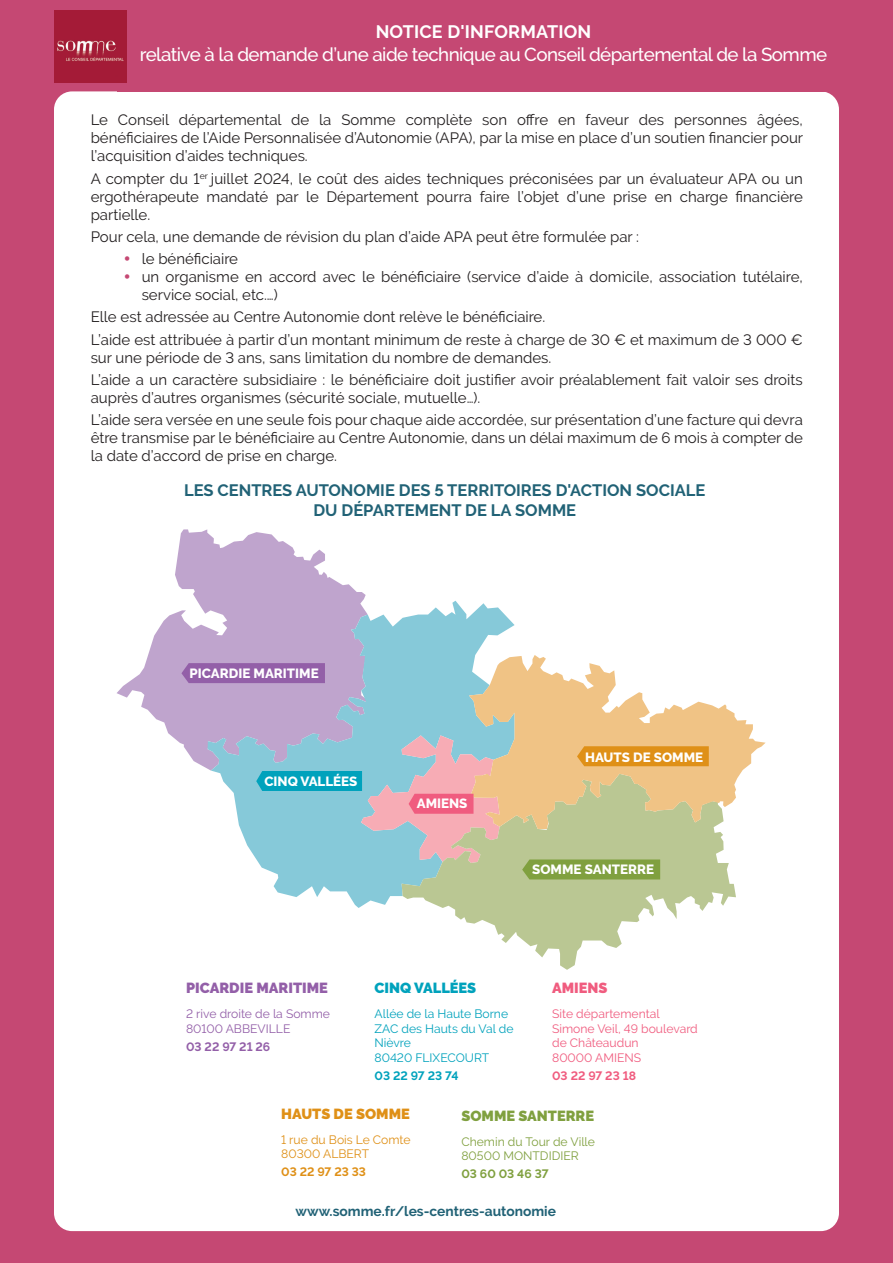
<style>
.page{position:relative;width:893px;height:1263px;background:#c54873}
.page>*{position:absolute;margin:0;border:0;box-sizing:border-box;transform-origin:0 0}
.t1{font:500 18.75px "Raleway";letter-spacing:-.03em;color:#fff}
.t2{font:700 18px "Raleway";letter-spacing:.01em;color:#fff}
.t3{font:700 16.5px "Raleway";color:#216276}
.t4{font:15px/18px "Raleway";color:#231f20;text-align:justify}
.t5{font:900 14.55px "Raleway";color:#935fa8}
.t6{font:900 14.55px "Raleway";color:#80a03f}
.t7{font:900 14.55px "Raleway";color:#df9017}
.t8{font:900 14.55px "Raleway";color:#00a2bc}
.t9{font:900 14.55px "Raleway";color:#f05c7f}
.t10{font:700 13.8px "Raleway";color:#216276}
.t11{font:800 13.35px "Raleway";color:#fff}
.t12{font:12.15px/14.5px "Raleway";color:#f05c7f}
.t13{font:12.15px/14.5px "Raleway";color:#00a2bc}
.t14{font:12.15px "Raleway";color:#935fa8}
.t15{font:12.15px "Raleway";color:#80a03f}
.t16{font:12.15px "Raleway";color:#df9017}
.t17{font:700 12.15px "Raleway";color:#935fa8}
.t18{font:700 12.15px "Raleway";color:#00a2bc}
.t19{font:700 12.15px "Raleway";color:#f05c7f}
.t20{font:700 12.15px "Raleway";color:#df9017}
.t21{font:700 12.15px "Raleway";color:#80a03f}
.s1{color:#c54873}
</style>
<div class="page">
<div style="left:54px;top:91px;width:785px;height:1140px;background:#fff;border-radius:18px"></div>
<img style="left:54px;top:11px;width:72px;height:72px">
<svg style="left:117px;top:529px;width:249px;height:240px"></svg>
<svg style="left:208px;top:601px;width:307px;height:307px"></svg>
<svg style="left:402px;top:829px;width:334px;height:141px;fill:#bac793"></svg>
<svg style="left:469px;top:655px;width:297px;height:174px;fill:#f0c385"></svg>
<div style="left:181px;top:663px;width:144px;height:20px;background:#935fa8"></div>
<svg style="left:522px;top:859px;width:138px;height:20px;background:#82a143"></svg>
<svg style="left:256px;top:735px;width:244px;height:128px;background:#a3bac5"></svg>
<svg style="left:577px;top:746px;width:132px;height:20px;background:#df921b"></svg>
<p class="t2" style="left:376px;top:22px;width:217px">NOTICE D'INFORMATION</p>
<p class="t1" style="left:140px;top:43px;width:689px">relative à la demande d’une aide technique au Conseil départemental de la Somme</p>
<p class="t4" style="left:91px;top:111px;width:714px">Le Conseil départemental de la Somme complète son offre en faveur des personnes âgées, bénéficiaires de l’Aide Personnalisée d’Autonomie (APA), par la mise en place d’un soutien financier pour l’acquisition d’aides techniques.</p>
<p class="t4" style="left:91px;top:169px;width:714px">A compter du 1<sup>er</sup> juillet 2024, le coût des aides techniques préconisées par un évaluateur APA ou un ergothérapeute mandaté par le Département pourra faire l’objet d’une prise en charge financière partielle.</p>
<p class="t4" style="left:91px;top:228px;width:550px">Pour cela, une demande de révision du plan d’aide APA peut être formulée par :</p>
<p class="t4" style="left:124px;top:250px;width:116px"><span class="s1">•</span> le bénéficiaire</p>
<p class="t4" style="left:142px;top:268px;width:663px;text-indent:-18px"><span class="s1">•</span> un organisme en accord avec le bénéficiaire (service d’aide à domicile, association tutélaire, service social, etc.…)</p>
<p class="t4" style="left:91px;top:308px;width:456px">Elle est adressée au Centre Autonomie dont relève le bénéficiaire.</p>
<p class="t4" style="left:91px;top:330px;width:714px">L’aide est attribuée à partir d’un montant minimum de reste à charge de 30 € et maximum de 3 000 € sur une période de 3 ans, sans limitation du nombre de demandes.</p>
<p class="t4" style="left:91px;top:371px;width:714px">L’aide a un caractère subsidiaire : le bénéficiaire doit justifier avoir préalablement fait valoir ses droits auprès d’autres organismes (sécurité sociale, mutuelle…).</p>
<p class="t4" style="left:91px;top:411px;width:714px">L’aide sera versée en une seule fois pour chaque aide accordée, sur présentation d’une facture qui devra être transmise par le bénéficiaire au Centre Autonomie, dans un délai maximum de 6 mois à compter de la date d’accord de prise en charge.</p>
<p class="t3" style="left:184px;top:481px;width:523px">LES CENTRES AUTONOMIE DES 5 TERRITOIRES D'ACTION SOCIALE</p>
<p class="t3" style="left:313px;top:501px;width:264px">DU DÉPARTEMENT DE LA SOMME</p>
<p class="t11" style="left:190px;top:665px;width:131px">PICARDIE MARITIME</p>
<p class="t11" style="left:264px;top:774px;width:94px">CINQ VALLÉES</p>
<p class="t11" style="left:417px;top:796px;width:52px">AMIENS</p>
<p class="t11" style="left:585px;top:749px;width:120px">HAUTS DE SOMME</p>
<p class="t11" style="left:532px;top:862px;width:123px">SOMME SANTERRE</p>
<p class="t5" style="left:186px;top:979px;width:143px">PICARDIE MARITIME</p>
<p class="t14" style="left:186px;top:1006px;width:145px">2 rive droite de la Somme</p>
<p class="t14" style="left:186px;top:1021px;width:106px">80100 ABBEVILLE</p>
<p class="t17" style="left:186px;top:1039px;width:86px">03 22 97 21 26</p>
<p class="t8" style="left:374px;top:979px;width:103px">CINQ VALLÉES</p>
<p class="t13" style="left:374px;top:1006px;width:135px">Allée de la Haute Borne</p>
<p class="t13" style="left:374px;top:1021px;width:140px">ZAC des Hauts du Val de<br>Nièvre</p>
<p class="t13" style="left:374px;top:1050px;width:116px">80420 FLIXECOURT</p>
<p class="t18" style="left:374px;top:1068px;width:85px">03 22 97 23 74</p>
<p class="t9" style="left:552px;top:979px;width:57px">AMIENS</p>
<p class="t12" style="left:552px;top:1006px;width:109px">Site départemental</p>
<p class="t12" style="left:552px;top:1021px;width:147px">Simone Veil, 49 boulevard de Châteaudun</p>
<p class="t12" style="left:552px;top:1050px;width:91px">80000 AMIENS</p>
<p class="t19" style="left:552px;top:1068px;width:85px">03 22 97 23 18</p>
<p class="t7" style="left:281px;top:1105px;width:130px">HAUTS DE SOMME</p>
<p class="t16" style="left:281px;top:1132px;width:131px">1 rue du Bois Le Comte</p>
<p class="t16" style="left:281px;top:1147px;width:89px">80300 ALBERT</p>
<p class="t20" style="left:281px;top:1165px;width:86px">03 22 97 23 33</p>
<p class="t6" style="left:461px;top:1107px;width:134px">SOMME SANTERRE</p>
<p class="t15" style="left:461px;top:1134px;width:135px">Chemin du Tour de Ville</p>
<p class="t15" style="left:461px;top:1149px;width:119px">80500 MONTDIDIER</p>
<p class="t21" style="left:461px;top:1167px;width:89px">03 60 03 46 37</p>
<p class="t10" style="left:296px;top:1203px;width:262px">www.somme.fr/les-centres-autonomie</p>
</div>
